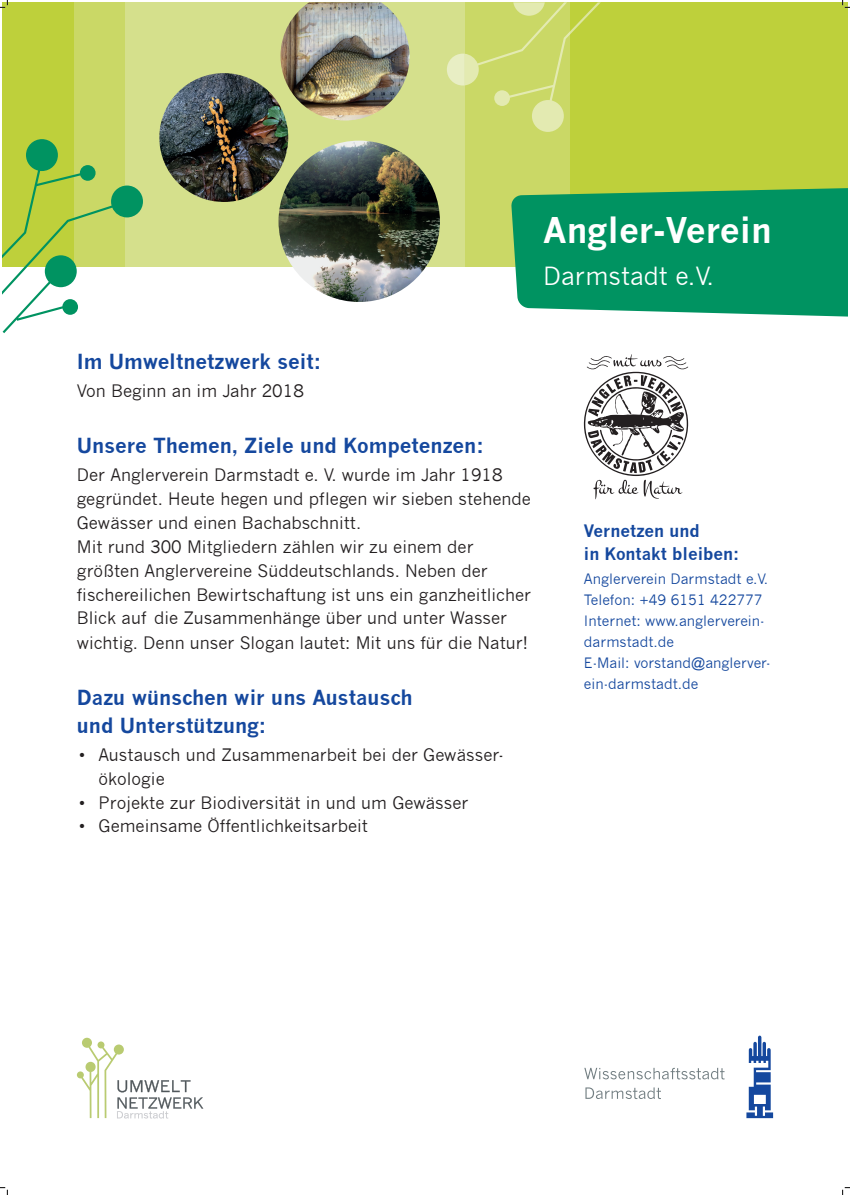
<style>
.page{position:relative;width:850px;height:1195px;background:#fff}
.page>*{position:absolute;margin:0;border:0;box-sizing:border-box;transform-origin:0 0}
.t1{font:700 34.65px "News Gothic";color:#fff}
.t2{font:24.5px "News Gothic";color:#fff}
.t3{font:700 20.3px/28px "News Gothic";color:#15489e}
.t4{font:16.8px/23.9px "News Gothic";color:#231f20}
.t5{font:700 16.8px/23.8px "News Gothic";color:#15489e}
.t6{font:14px/21px "News Gothic";color:#15489e}
</style>
<div class="page">
<div style="left:2px;top:2px;width:845px;height:265px;background:#bed03b"></div>
<div style="left:75px;top:2px;width:494px;height:265px;background:#cad866"></div>
<div style="left:125px;top:2px;width:339px;height:265px;background:#d5e08c"></div>
<svg style="left:746px;top:1035px;width:26px;height:83px"></svg>
<svg style="left:584px;top:1067px;width:140px;height:12px"></svg>
<svg style="left:585px;top:1087px;width:75px;height:11px"></svg>
<svg style="left:2px;top:139px;width:141px;height:194px"></svg>
<img style="left:159px;top:73px;width:129px;height:129px;border-radius:64px">
<img style="left:278px;top:141px;width:161px;height:161px;border-radius:81px">
<img style="left:280px;top:2px;width:129px;height:118px">
<svg style="left:511px;top:185px;width:336px;height:132px;background:#159b66"></svg>
<svg style="left:583px;top:354px;width:105px;height:145px"></svg>
<svg style="left:447px;top:2px;width:153px;height:130px"></svg>
<svg style="left:77px;top:1037px;width:126px;height:81px"></svg>
<svg style="left:0;top:0;width:8px;height:8px"></svg>
<svg style="left:0;top:1187px;width:8px;height:7px"></svg>
<svg style="left:842px;top:0;width:7px;height:8px"></svg>
<svg style="left:842px;top:1187px;width:7px;height:7px"></svg>
<h1 class="t1" style="left:543px;top:209px;width:230px">Angler-Verein</h1>
<h2 class="t2" style="left:543px;top:261px;width:172px">Darmstadt e.V.</h2>
<p class="t3" style="left:77px;top:347px;width:246px">Im Umweltnetzwerk seit:</p>
<p class="t4" style="left:77px;top:379px;width:228px">Von Beginn an im Jahr 2018</p>
<p class="t3" style="left:77px;top:431px;width:408px">Unsere Themen, Ziele und Kompetenzen:</p>
<p class="t4" style="left:77px;top:463px;width:455px">Der Anglerverein Darmstadt e. V. wurde im Jahr 1918 gegründet. Heute hegen und pflegen wir sieben stehende Gewässer und einen Bachabschnitt.<br>Mit rund 300 Mitgliedern zählen wir zu einem der größten Anglervereine Süddeutschlands. Neben der fischereilichen Bewirtschaftung ist uns ein ganzheitlicher Blick auf die Zusammenhänge über und unter Wasser wichtig. Denn unser Slogan lautet: Mit uns für die Natur!</p>
<p class="t3" style="left:77px;top:683px;width:337px">Dazu wünschen wir uns Austausch und Unterstützung:</p>
<p class="t4" style="left:98px;top:743px;width:406px;line-height:23.8px;text-indent:-19px">• Austausch und Zusammenarbeit bei der Gewässer&shy;ökologie</p>
<p class="t4" style="left:79px;top:790px;width:390px">• Projekte zur Biodiversität in und um Gewässer</p>
<p class="t4" style="left:79px;top:814px;width:290px">• Gemeinsame Öffentlichkeitsarbeit</p>
<p class="t5" style="left:583px;top:518px;width:157px">Vernetzen und<br>in Kontakt bleiben:</p>
<p class="t6" style="left:583px;top:568px;width:188px">Anglerverein Darmstadt e.V.<br>Telefon: +49 6151 422777<br>Internet: www.anglerverein&shy;darmstadt.de<br>E-Mail: vorstand@anglerver&shy;ein-darmstadt.de</p>
</div>
